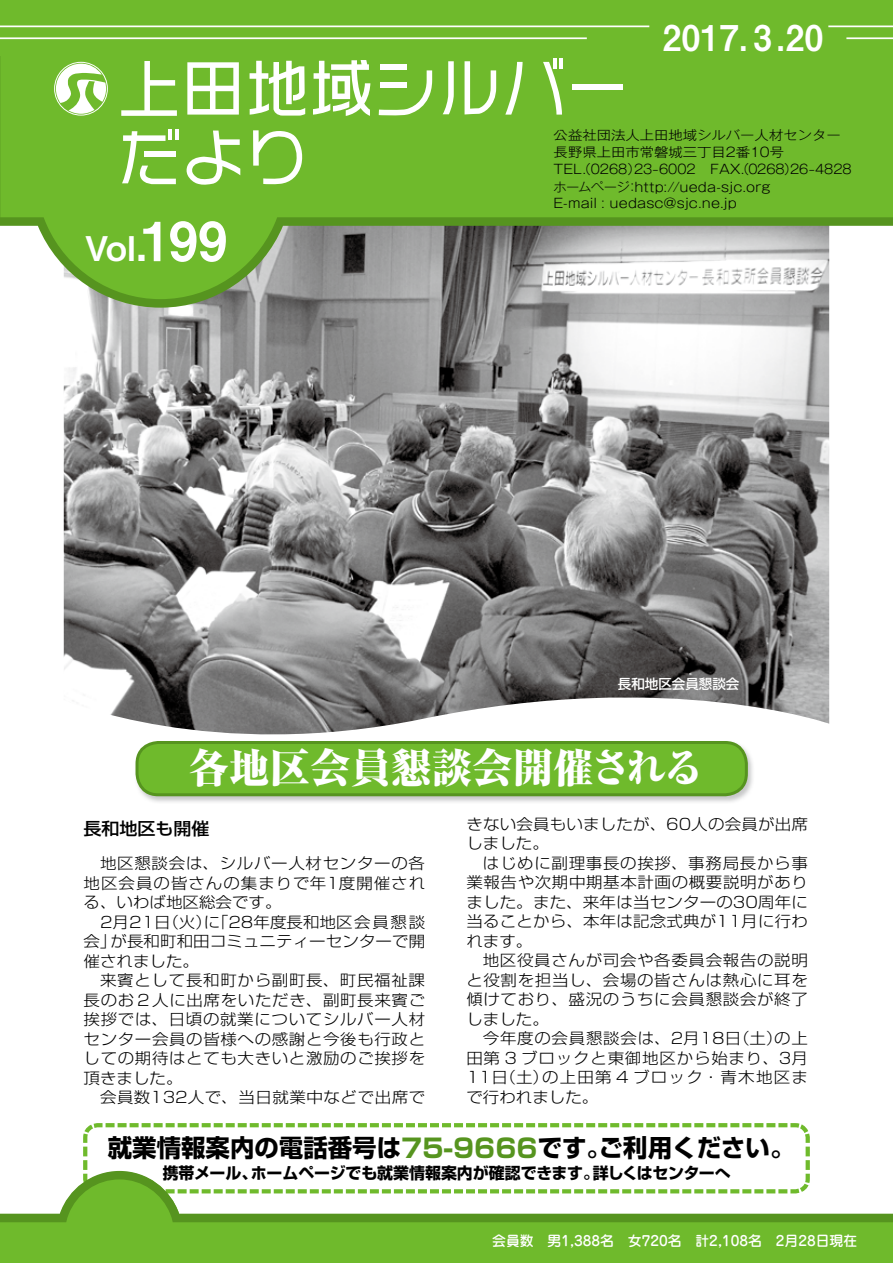
<style>
.page{position:relative;width:893px;height:1263px;background:#fff}
.page>*{position:absolute;margin:0;border:0;box-sizing:border-box;transform-origin:0 0}
.t1{font:54px "Midashi Go Pro MB31";color:#fff}
.t2{font:800 expanded 40.5px "Ryumin Pr 5";color:#fff}
.t3{font:35.55px "Midashi Go Pro MB31";letter-spacing:.02em;color:#fff;scale:.93 1}
.t4{font:34.05px "Midashi Go Pro MB31";color:#fff}
.t5{font:700 24.45px "Shin Go Pro";color:#000}
.t6{font:500 17.1px "Shin Go Pr 5";color:#000;scale:1.05 1}
.t7{font:700 15.9px "Shin Go Pro";letter-spacing:-.01em;color:#000}
.t8{font:700 15.9px "Shin Go Pro";letter-spacing:-.04em;color:#000}
.t9{font:300 15.3px/19.5px "Shin Go Pr 5";letter-spacing:.035em;color:#000;text-align:justify;scale:1.08 1}
.t10{font:300 15.3px/19.5px "Shin Go Pr 5";color:#000;scale:1.08 1}
.t11{font:300 15.3px/19.5px "Shin Go Pr 5";letter-spacing:.01em;color:#000;scale:1.08 1}
.t12{font:300 15.3px "Shin Go Pr 5";letter-spacing:.06em;color:#000;scale:1.08 1}
.t13{font:300 15.3px "Shin Go Pr 5";letter-spacing:.005em;color:#000;scale:1.08 1}
.t14{font:300 15.3px "Shin Go Pr 5";letter-spacing:.075em;color:#000;scale:1.08 1}
.t15{font:500 13.8px "Jun 34 Pro";color:#fff}
.t16{font:500 13.5px "Shin Go Pr 5";color:#fff}
.t17{font:300 12.9px/17.2px "Gothic MB101 Pr 5";color:#000;scale:1.11 1}
.t18{font:300 12.9px "Gothic MB101 Pr 5";color:#000}
.s1{font-size:45px}
.s2{font-size:25.95px;color:#56941f}
</style>
<div class="page">
<img style="left:64px;top:308px;width:765px;height:427px">
<svg style="left:83px;top:1123px;width:727px;height:48px"></svg>
<div style="left:0;top:0;width:893px;height:217px;background:#6fba2c"></div>
<svg style="left:0;top:217px;width:893px;height:91px"></svg>
<div style="left:0;top:0;width:25px;height:55px;background:#6fba2c"></div>
<div style="left:0;top:1222px;width:893px;height:41px;background:#6fba2c"></div>
<svg style="left:0;top:1171px;width:893px;height:51px"></svg>
<hr style="left:0;top:26px;width:649px;height:1px;background:#fff">
<hr style="left:828px;top:26px;width:65px;height:1px;background:#fff">
<hr style="left:0;top:37px;width:587px;height:2px;background:#fff">
<hr style="left:846px;top:37px;width:47px;height:2px;background:#fff">
<svg style="left:121px;top:61px;width:56px;height:55px"></svg>
<svg style="left:187px;top:62px;width:52px;height:53px"></svg>
<div style="left:380px;top:64px;width:27px;height:5px;background:#fff"></div>
<svg style="left:379px;top:70px;width:53px;height:46px"></svg>
<div style="left:572px;top:85px;width:51px;height:5px;background:#fff"></div>
<svg style="left:250px;top:61px;width:55px;height:55px"></svg>
<svg style="left:313px;top:60px;width:57px;height:56px"></svg>
<svg style="left:465px;top:61px;width:31px;height:53px"></svg>
<svg style="left:443px;top:61px;width:11px;height:53px"></svg>
<hr style="left:559px;top:58px;width:4px;height:11px;background:#fff">
<svg style="left:505px;top:62px;width:18px;height:53px"></svg>
<svg style="left:543px;top:58px;width:19px;height:57px"></svg>
<svg style="left:122px;top:129px;width:56px;height:55px"></svg>
<svg style="left:186px;top:131px;width:54px;height:54px"></svg>
<svg style="left:253px;top:129px;width:51px;height:55px"></svg>
<div style="left:54px;top:62px;width:54px;height:53px;border:1px solid #fff;border-radius:50%"></div>
<svg style="left:56px;top:64px;width:50px;height:50px"></svg>
<img style="left:135px;top:741px;width:618px;height:61px">
<div style="left:137px;top:742px;width:609px;height:53px;background:#6fba2c;border-radius:21px"></div>
<div style="left:136px;top:741px;width:612px;height:55px;border:3px solid #56941f;border-radius:21px"></div>
<h3 class="t3" style="left:663px;top:9px;width:174px">2017. 3.20</h3>
<h1 class="t1" style="left:136px;top:198px;width:93px"><span class="s1">.</span>199</h1>
<h3 class="t4" style="left:85px;top:221px;width:52px">Vol</h3>
<p class="t17" style="left:554px;top:125px;width:260px">公益社団法人上田地域シルバー人材センター</p>
<p class="t17" style="left:554px;top:142px;width:209px">長野県上田市常磐城三丁目2番10号</p>
<p class="t18" style="left:736px;top:159px;width:117px">). 0268 26-4828</p>
<p class="t18" style="left:577px;top:159px;width:65px">（. 0268）</p>
<p class="t18" style="left:784px;top:159px;width:15px">(</p>
<p class="t18" style="left:634px;top:159px;width:108px">23-6002　FAX</p>
<p class="t17" style="left:554px;top:160px;width:197px">TEL<br>ホームページ http://ueda-sjc.org</p>
<p class="t17" style="left:554px;top:177px;width:167px;line-height:16.5px;text-indent:72px">：<br>E-mail : uedasc@sjc.ne.jp</p>
<p class="t16" style="left:618px;top:673px;width:123px">長和地区会員懇談会</p>
<h2 class="t2" style="left:189px;top:736px;width:517px">各地区会員懇談会開催される</h2>
<p class="t6" style="left:84px;top:814px;width:121px">長和地区も開催</p>
<p class="t9" style="left:100px;top:852px;width:302px">地区懇談会は、シルバー人材センターの各</p>
<p class="t12" style="left:84px;top:870px;width:318px">地区会員の皆さんの集まりで年1度開催され</p>
<p class="t10" style="left:84px;top:891px;width:185px">る、いわば地区総会です。</p>
<p class="t10" style="left:84px;top:911px;width:318px">　2月21 （日火 「に） 28年度長和地区会員懇談</p>
<p class="t13" style="left:110px;top:929px;width:293px">が長和町和田コミュニティーセンターで開</p>
<p class="t9" style="left:84px;top:930px;width:32px">会」</p>
<p class="t9" style="left:84px;top:950px;width:108px">催されました。</p>
<p class="t9" style="left:100px;top:969px;width:302px">来賓として長和町から副町長、町民福祉課</p>
<p class="t9" style="left:84px;top:989px;width:318px">長のお２人に出席をいただき、副町長来賓ご</p>
<p class="t9" style="left:84px;top:1008px;width:318px">挨拶では、日頃の就業についてシルバー人材</p>
<p class="t9" style="left:84px;top:1028px;width:318px">センター会員の皆様への感謝と今後も行政と</p>
<p class="t9" style="left:84px;top:1047px;width:318px">しての期待はとても大きいと激励のご挨拶を</p>
<p class="t9" style="left:84px;top:1067px;width:93px">頂きました。</p>
<p class="t9" style="left:100px;top:1086px;width:303px">会員数132人で、当日就業中などで出席で</p>
<p class="t11" style="left:466px;top:812px;width:318px">きない会員もいましたが、60人の会員が出席しました。</p>
<p class="t9" style="left:466px;top:851px;width:318px;text-indent:16px">はじめに副理事長の挨拶、事務局長から事業報告や次期中期基本計画の概要説明がありました。また、来年は当センターの30周年に当ることから、本年は記念式典が11月に行われます。</p>
<p class="t9" style="left:483px;top:949px;width:303px">地区役員さんが司会や各委員会報告の説明</p>
<p class="t9" style="left:466px;top:968px;width:318px">と役割を担当し、会場の皆さんは熱心に耳を</p>
<p class="t9" style="left:466px;top:988px;width:318px">傾けており、盛況のうちに会員懇談会が終了</p>
<p class="t9" style="left:466px;top:1007px;width:78px">しました。</p>
<p class="t9" style="left:774px;top:1027px;width:33px">の上</p>
<p class="t9" style="left:483px;top:1027px;width:279px">今年度の会員懇談会は、2月18 （日土）</p>
<p class="t9" style="left:466px;top:1046px;width:318px">田第 3 ブロックと東御地区から始まり、3月</p>
<p class="t14" style="left:542px;top:1065px;width:248px">の上田第 4 ブロック・青木地区ま</p>
<p class="t10" style="left:466px;top:1066px;width:124px">11 （日土）<br>で行われました。</p>
<h3 class="t5" style="left:108px;top:1128px;width:505px">就業情報案内の電話番号は<span class="s2">75-9666</span>です。</h3>
<p class="t8" style="left:593px;top:1160px;width:139px">詳しくはセンターへ</p>
<h3 class="t5" style="left:599px;top:1128px;width:197px">ご利用ください。</h3>
<p class="t7" style="left:251px;top:1160px;width:350px">ホームページでも就業情報案内が確認できます。</p>
<p class="t7" style="left:163px;top:1160px;width:96px">携帯メール、</p>
<p class="t15" style="left:492px;top:1230px;width:366px">会員数　男1,388名　女720名　計2,108名　2月28日現在</p>
</div>
